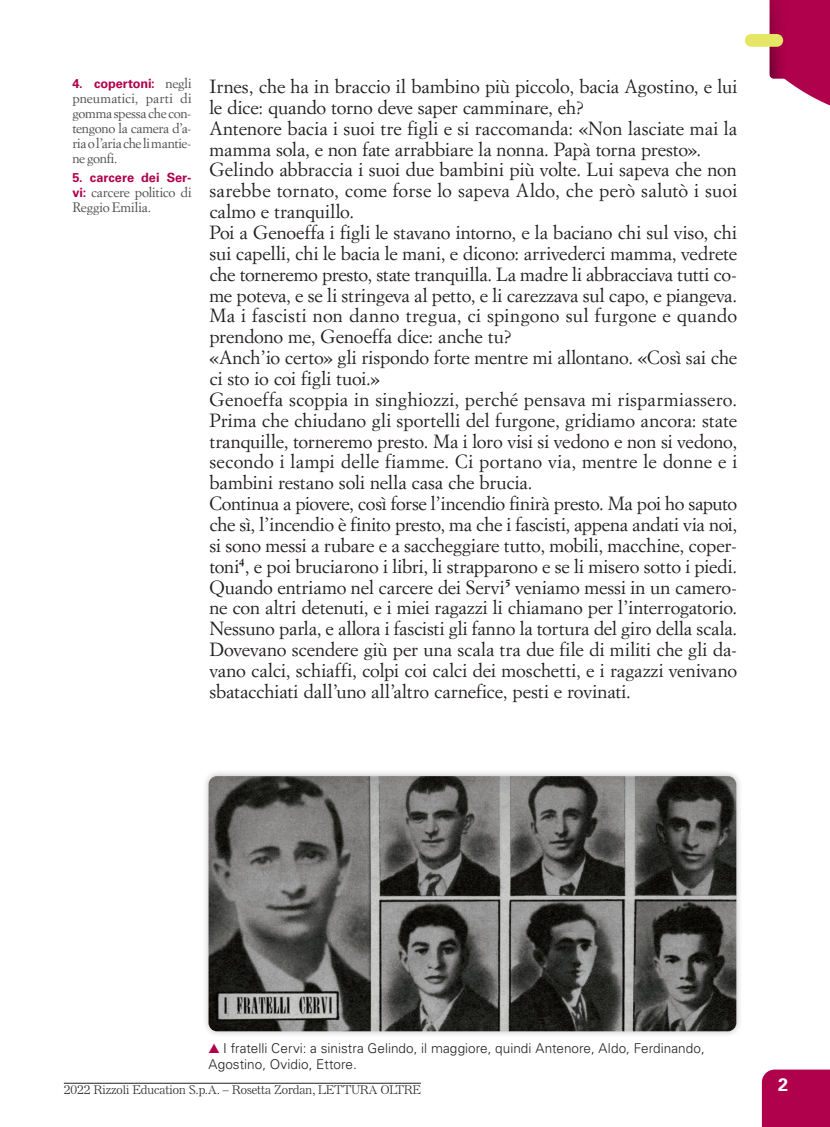
<style>
.page{position:relative;width:830px;height:1127px;background:#fff}
.page>*{position:absolute;margin:0;border:0;box-sizing:border-box;transform-origin:0 0}
.t1{font:18.75px/20.9px "Simoncini Garamond Std";letter-spacing:-.005em;color:#231f20}
.t2{font:700 18px "Univers LT Std";color:#fff}
.t3{font:13.5px/15px "Simoncini Garamond Std";letter-spacing:-.02em;color:#4b4c4d;text-align:justify}
.t4{font:300 13.5px/16.5px "Univers LT Std";letter-spacing:.005em;color:#231f20}
.t5{font:700 12.75px "Univers LT Std";color:#b0014d}
.t6{font:300 12px "Else NPL Std";color:#231f20}
.s1{font-family:"Simoncini Garamond Std";font-weight:400;font-size:13.5px;color:#4b4c4d}
.s2{font-family:"Univers LT Std";font-weight:700;font-size:12.75px;color:#b0014d}
.s3{color:#b0014d}
</style>
<div class="page">
<svg style="left:769px;top:0;width:60px;height:105px;background:#b92967"></svg>
<div style="left:744px;top:34px;width:38px;height:13px;background:#e5e665;border-radius:6px"></div>
<div style="left:761px;top:1069px;width:68px;height:58px;background:#b0014d"></div>
<div style="left:201px;top:769px;width:542px;height:269px;background:#231f20;opacity:.3"></div>
<img style="left:208px;top:776px;width:528px;height:255px">
<hr style="left:64px;top:1083px;width:356px;height:1px;background:#231f20">
<p class="t5" style="left:72px;top:76px;width:121px">4. copertoni: <span class="s1">negli</span></p>
<p class="t3" style="left:72px;top:90px;width:121px">pneumatici, parti di gomma spessa che con&shy;tengono la camera d’a&shy;ria o l’aria che li mantie&shy;ne gonfi.</p>
<p class="t5" style="left:72px;top:170px;width:121px">5. carcere dei Ser-</p>
<p class="t3" style="left:72px;top:185px;width:121px"><span class="s2">vi:</span> carcere politico di<br>Reggio Emilia.</p>
<p class="t1" style="left:209px;top:76px;width:529px">Irnes, che ha in braccio il bambino più piccolo, bacia Agostino, e lui le dice: quando torno deve saper camminare, eh?<br>Antenore bacia i suoi tre figli e si raccomanda: «Non lasciate mai la mamma sola, e non fate arrabbiare la nonna. Papà torna presto».<br>Gelindo abbraccia i suoi due bambini più volte. Lui sapeva che non sarebbe tornato, come forse lo sapeva Aldo, che però salutò i suoi calmo e tranquillo.<br>Poi a Genoeffa i figli le stavano intorno, e la baciano chi sul viso, chi sui capelli, chi le bacia le mani, e dicono: arrivederci mamma, vedrete che torneremo presto, state tranquilla. La madre li abbracciava tutti co&shy;me poteva, e se li stringeva al petto, e li carezzava sul capo, e piangeva.<br>Ma i fascisti non danno tregua, ci spingono sul furgone e quando prendono me, Genoeffa dice: anche tu?<br>«Anch’io certo» gli rispondo forte mentre mi allontano. «Così sai che ci sto io coi figli tuoi.»<br>Genoeffa scoppia in singhiozzi, perché pensava mi risparmiassero.<br>Prima che chiudano gli sportelli del furgone, gridiamo ancora: state tranquille, torneremo presto. Ma i loro visi si vedono e non si vedono, secondo i lampi delle fiamme. Ci portano via, mentre le donne e i bambini restano soli nella casa che brucia.<br>Continua a piovere, così forse l’incendio finirà presto. Ma poi ho saputo che sì, l’incendio è finito presto, ma che i fascisti, appena andati via noi, si sono messi a rubare e a saccheggiare tutto, mobili, macchine, coper&shy;toni<sup>4</sup>, e poi bruciarono i libri, li strapparono e se li misero sotto i piedi.<br>Quando entriamo nel carcere dei Servi<sup>5</sup> veniamo messi in un camero&shy;ne con altri detenuti, e i miei ragazzi li chiamano per l’interrogatorio.<br>Nessuno parla, e allora i fascisti gli fanno la tortura del giro della scala.<br>Dovevano scendere giù per una scala tra due file di militi che gli da&shy;vano calci, schiaffi, colpi coi calci dei moschetti, e i ragazzi venivano sbatacchiati dall’uno all’altro carnefice, pesti e rovinati.</p>
<p class="t4" style="left:208px;top:1040px;width:497px"><span class="s3">▲</span> I fratelli Cervi: a sinistra Gelindo, il maggiore, quindi Antenore, Aldo, Ferdinando,<br>Agostino, Ovidio, Ettore.</p>
<p class="t6" style="left:64px;top:1083px;width:358px">2022 Rizzoli Education S.p.A. – Rosetta Zordan, LETTURA OLTRE</p>
<p class="t2" style="left:777px;top:1074px;width:12px">2</p>
</div>
